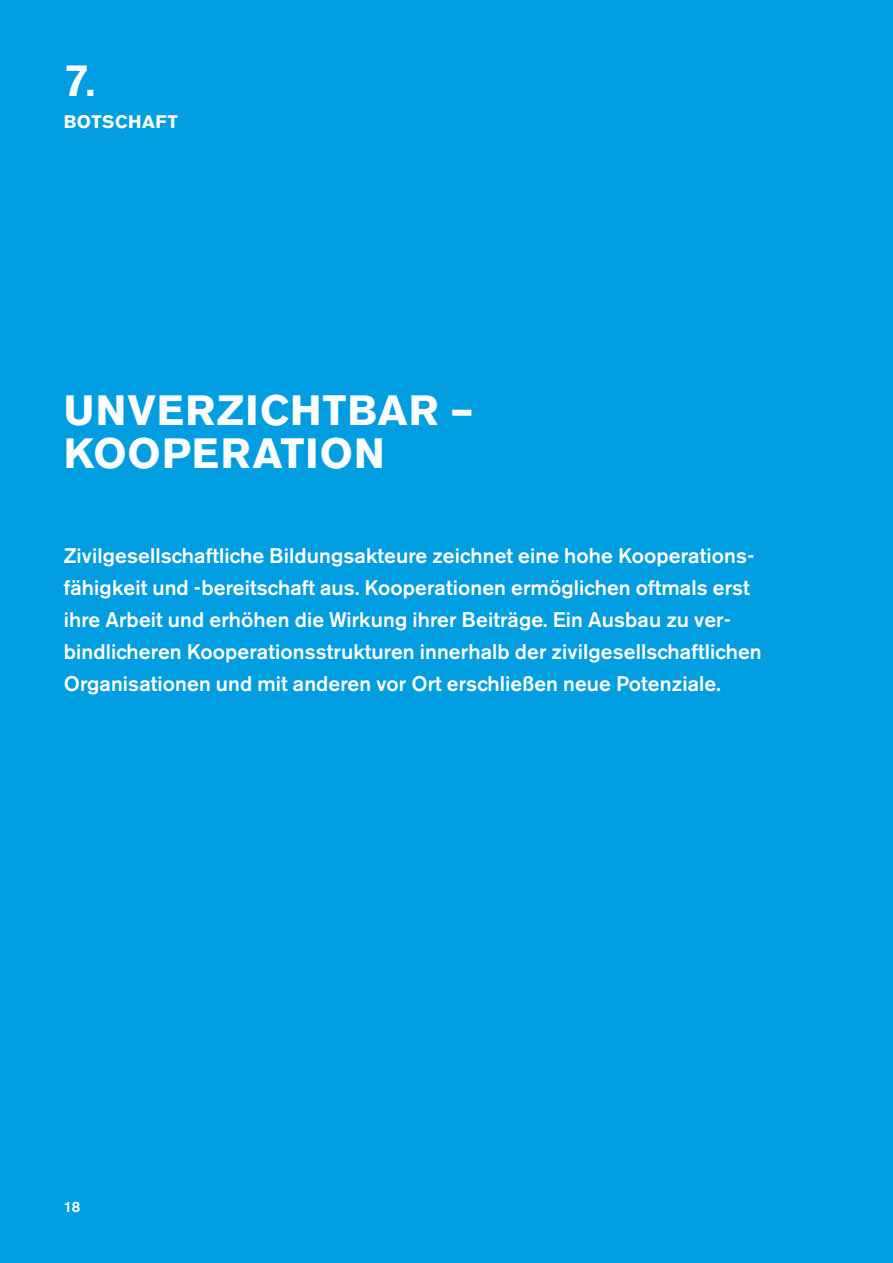
<style>
.page{position:relative;width:893px;height:1263px;background:#009de0}
.page>*{position:absolute;margin:0;border:0;box-sizing:border-box;transform-origin:0 0}
._1_-_head_-_B_AkzGro{font:500 45px "Akzidenz Grotesk BE";color:#fff}
.t1{font:700 42px "Akzidenz Grotesk BE";letter-spacing:.03em;color:#fff}
.t2{font:500 21px/32px "Akzidenz Grotesk BE";letter-spacing:.005em;color:#fff}
._1_-_head_-_B_AkzGro-2{font:700 18px "Akzidenz Grotesk BE";letter-spacing:.03em;color:#fff}
.t3{font:500 15px "Akzidenz Grotesk BQ";color:#fff}
</style>
<div class="page">
<p class="_1_-_head_-_B_AkzGro" style="left:64px;top:52px;width:33px">7.</p>
<p class="_1_-_head_-_B_AkzGro-2" style="left:64px;top:111px;width:116px">BOTSCHAFT</p>
<p class="t1" style="left:64px;top:386px;width:412px">UNVERZICHTBAR –</p>
<p class="t1" style="left:64px;top:429px;width:323px">KOOPERATION</p>
<p class="t2" style="left:64px;top:540px;width:699px">Zivilgesellschaftliche Bildungsakteure zeichnet eine hohe Kooperations&shy;fähigkeit und -bereitschaft aus. Kooperationen ermöglichen oftmals erst ihre Arbeit und erhöhen die Wirkung ihrer Beiträge. Ein Ausbau zu ver&shy;bindlicheren Kooperationsstrukturen innerhalb der zivilgesellschaftlichen Organisationen und mit anderen vor Ort erschließen neue Potenziale.</p>
<p class="t3" style="left:64px;top:1197px;width:18px">18</p>
</div>
